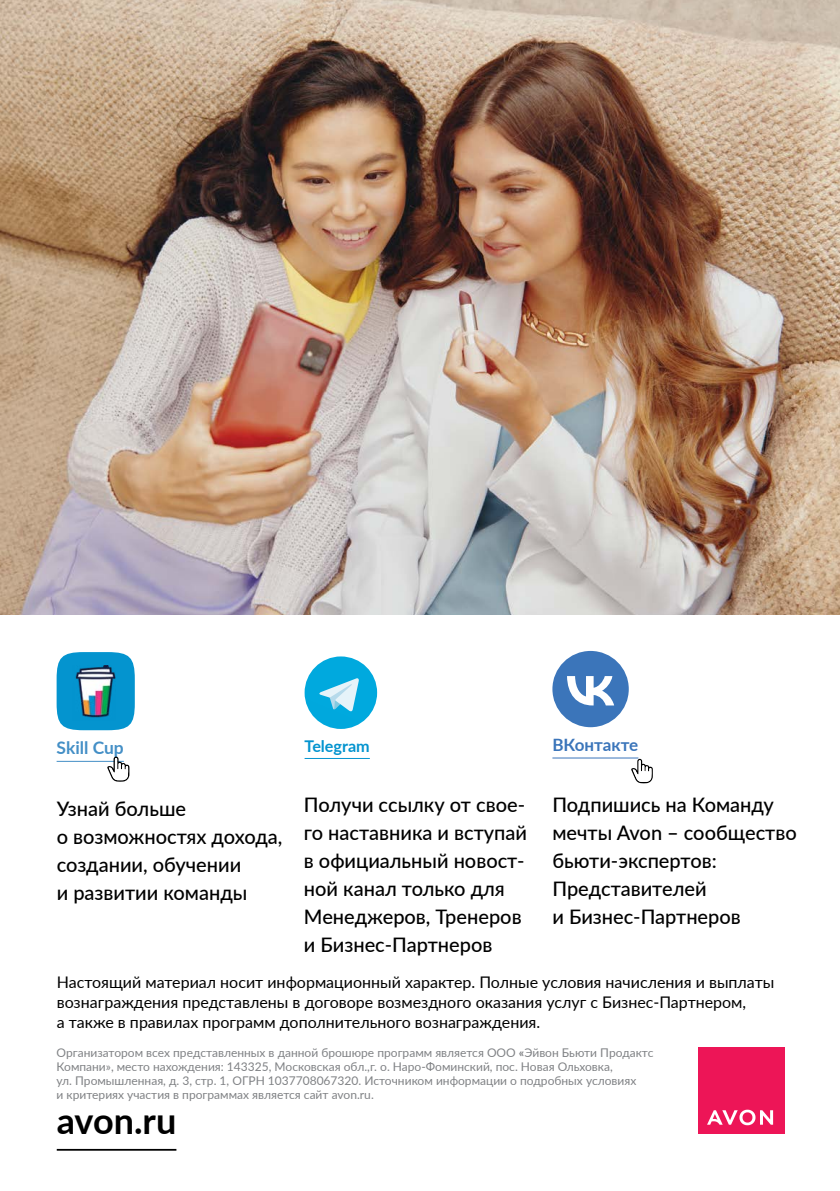
<style>
.page{position:relative;width:840px;height:1191px;background:#fff}
.page>*{position:absolute;margin:0;border:0;box-sizing:border-box;transform-origin:0 0}
.t1{font:700 36px "Lato";letter-spacing:-.005em;color:#000}
.t2{font:500 20px/28px "Lato";color:#000}
.t3{font:700 17.4px "Lato";color:#448fc6}
.t4{font:700 17px "Lato";color:#3b75ba}
.t5{font:700 16.2px "Lato";color:#0494cf}
.t6{font:16px/20px "Lato";color:#000}
.t7{font:12px/14px "Lato";color:#808285}
.s1{font-weight:700}
</style>
<div class="page">
<div style="left:304px;top:656px;width:73px;height:73px;background:#00a9de;border-radius:36px"></div>
<svg style="left:319px;top:678px;width:40px;height:34px"></svg>
<hr style="left:304px;top:758px;width:65px;height:1px;background:#0494cf">
<hr style="left:552px;top:757px;width:86px;height:1px;background:#3b75ba">
<svg style="left:631px;top:759px;width:21px;height:24px"></svg>
<div style="left:552px;top:651px;width:76px;height:76px;background:#3b75ba;border-radius:50%"></div>
<svg style="left:567px;top:676px;width:46px;height:29px"></svg>
<hr style="left:57px;top:1148px;width:119px;height:2px;background:#000">
<div style="left:697px;top:1047px;width:87px;height:86px;background:#ed1557"></div>
<svg style="left:707px;top:1109px;width:65px;height:16px"></svg>
<hr style="left:57px;top:761px;width:67px;height:1px;background:#448fc6">
<svg style="left:107px;top:756px;width:22px;height:25px"></svg>
<div style="left:57px;top:652px;width:78px;height:78px;background:#0494cf;border-radius:27px"></div>
<img style="left:75px;top:665px;width:40px;height:53px">
<img style="left:0;top:0;width:839px;height:615px">
<h3 class="t3" style="left:57px;top:735px;width:69px">Skill Cup</h3>
<h3 class="t5" style="left:304px;top:733px;width:67px">Telegram</h3>
<h3 class="t4" style="left:552px;top:732px;width:87px">ВКонтакте</h3>
<h2 class="t2" style="left:57px;top:796px;width:227px">Узнай больше<br>о возможностях дохода, создании, обучении<br>и развитии команды</h2>
<h2 class="t2" style="left:304px;top:792px;width:224px">Получи ссылку от свое&shy;го наставника и вступай в официальный новост&shy;ной канал только для<br>Менеджеров, Тренеров и Бизнес-Партнеров</h2>
<h2 class="t2" style="left:552px;top:792px;width:246px">Подпишись на Команду мечты Avon – сообщество бьюти-экспертов:<br>Представителей<br>и Бизнес-Партнеров</h2>
<p class="t6" style="left:57px;top:973px;width:718px">Настоящий материал носит информационный характер. Полные условия начисления и выплаты вознаграждения представлены в договоре возмездного оказания услуг с Бизнес-Партнером,<br>а также в правилах программ дополнительного вознаграждения.</p>
<p class="t7" style="left:57px;top:1046px;width:598px">Организатором всех представленных в данной брошюре программ является ООО <span class="s1">«</span>Эйвон Бьюти Продактс Компани», место нахождения: 143325, Московская обл.,г. о. Наро-Фоминский, пос. Новая Ольховка,<br>ул. Промышленная, д. 3, стр. 1, ОГРН 1037708067320. Источником информации о подробных условиях<br>и критериях участия в программах является сайт avon.ru.</p>
<h1 class="t1" style="left:57px;top:1094px;width:121px">avon.ru</h1>
</div>
